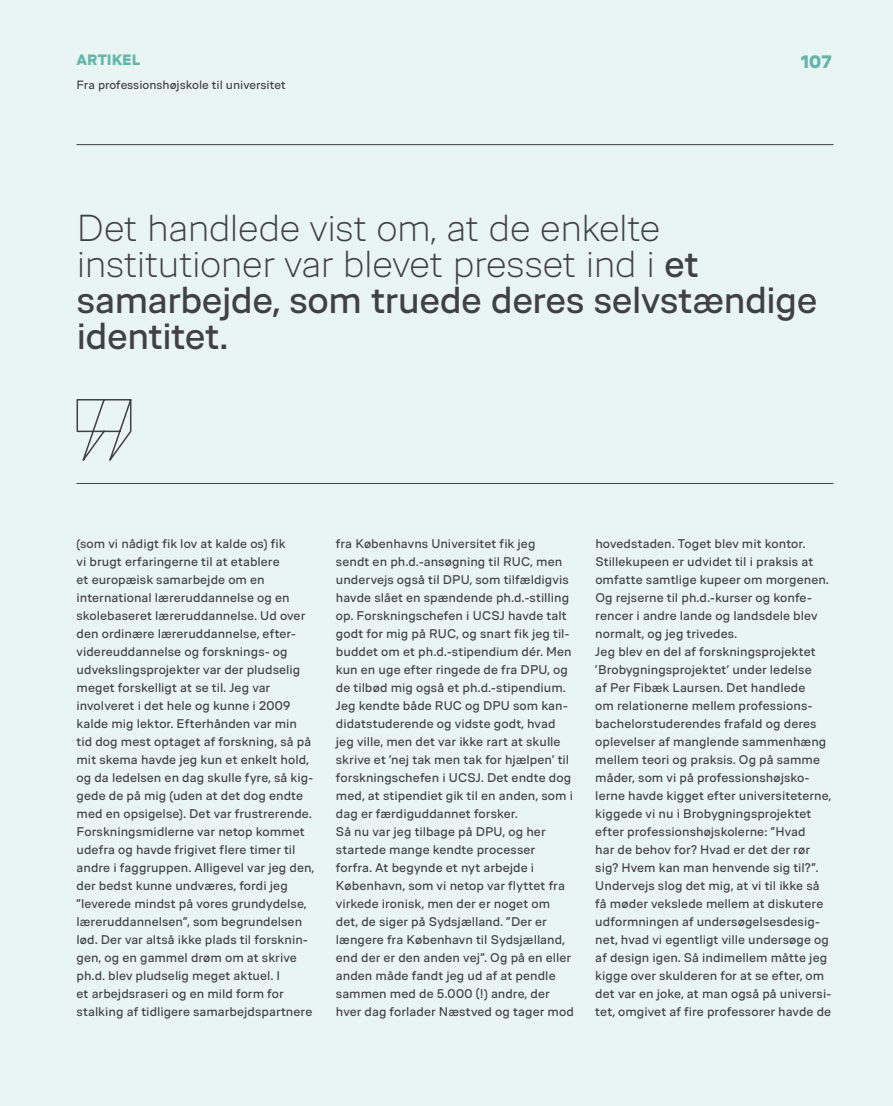
<style>
.page{position:relative;width:893px;height:1106px;background:#e9f5f2}
.page>*{position:absolute;margin:0;border:0;box-sizing:border-box;transform-origin:0 0}
.t1{font:300 37.5px/36px "VIA Type";letter-spacing:-.025em;color:#414042}
.t2{font:900 18px "VIA Type";color:#64b6aa}
.t3{font:900 15px "VIA Type";letter-spacing:.005em;color:#64b6aa}
.t4{font:12.6px/18px "VIA Type";letter-spacing:.005em;color:#414042}
.t5{font:12px "VIA Type";color:#414042}
.s1{font-weight:400}
</style>
<div class="page">
<svg style="left:76px;top:399px;width:56px;height:62px"></svg>
<hr style="left:77px;top:483px;width:756px;height:1px;background:#414042">
<hr style="left:77px;top:144px;width:756px;height:1px;background:#414042">
<p class="t3" style="left:77px;top:51px;width:65px">ARTIKEL</p>
<h2 class="t2" style="left:801px;top:50px;width:32px">107</h2>
<p class="t5" style="left:77px;top:78px;width:211px">Fra professionshøjskole til universitet</p>
<h1 class="t1" style="left:77px;top:210px;width:742px">Det handlede vist om, at de enkelte institutioner var blevet presset ind i <span class="s1">et samarbejde, som truede deres selvstændige identitet.</span></h1>
<p class="t4" style="left:77px;top:534px;width:239px">(som vi nådigt fik lov at kalde os) fik<br>vi brugt erfaringerne til at etablere<br>et europæisk samarbejde om en international læreruddannelse og en skolebaseret læreruddannelse. Ud over den ordinære læreruddannelse, efter&shy;videreuddannelse og forsknings- og udvekslingsprojekter var der pludselig meget forskelligt at se til. Jeg var involveret i det hele og kunne i 2009 kalde mig lektor. Efterhånden var min tid dog mest optaget af forskning, så på mit skema havde jeg kun et enkelt hold, og da ledelsen en dag skulle fyre, så kig&shy;gede de på mig (uden at det dog endte med en opsigelse). Det var frustrerende.<br>Forskningsmidlerne var netop kommet udefra og havde frigivet flere timer til andre i faggruppen. Alligevel var jeg den, der bedst kunne undværes, fordi jeg ”leverede mindst på vores grundydelse, læreruddannelsen”, som begrundelsen lød. Der var altså ikke plads til forsknin&shy;gen, og en gammel drøm om at skrive ph.d. blev pludselig meget aktuel. I<br>et arbejdsraseri og en mild form for stalking af tidligere samarbejdspartnere</p>
<p class="t4" style="left:336px;top:534px;width:239px">fra Københavns Universitet fik jeg<br>sendt en ph.d.-ansøgning til RUC, men undervejs også til DPU, som tilfældigvis havde slået en spændende ph.d.-stilling op. Forskningschefen i UCSJ havde talt godt for mig på RUC, og snart fik jeg til&shy;buddet om et ph.d.-stipendium dér. Men kun en uge efter ringede de fra DPU, og de tilbød mig også et ph.d.-stipendium.<br>Jeg kendte både RUC og DPU som kan&shy;didatstuderende og vidste godt, hvad jeg ville, men det var ikke rart at skulle skrive et ’nej tak men tak for hjælpen’ til forskningschefen i UCSJ. Det endte dog med, at stipendiet gik til en anden, som i dag er færdiguddannet forsker.<br>Så nu var jeg tilbage på DPU, og her startede mange kendte processer forfra. At begynde et nyt arbejde i København, som vi netop var flyttet fra virkede ironisk, men der er noget om det, de siger på Sydsjælland. ”Der er længere fra København til Sydsjælland, end der er den anden vej”. Og på en eller anden måde fandt jeg ud af at pendle sammen med de 5.000 (!) andre, der hver dag forlader Næstved og tager mod</p>
<p class="t4" style="left:595px;top:534px;width:238px">hovedstaden. Toget blev mit kontor.<br>Stillekupeen er udvidet til i praksis at omfatte samtlige kupeer om morgenen.<br>Og rejserne til ph.d.-kurser og konfe&shy;rencer i andre lande og landsdele blev normalt, og jeg trivedes.<br>Jeg blev en del af forskningsprojektet ’Brobygningsprojektet’ under ledelse<br>af Per Fibæk Laursen. Det handlede<br>om relationerne mellem professions&shy;bachelorstuderendes frafald og deres oplevelser af manglende sammenhæng mellem teori og praksis. Og på samme måder, som vi på professionshøjsko&shy;lerne havde kigget efter universiteterne, kiggede vi nu i Brobygningsprojektet efter professionshøjskolerne: ”Hvad<br>har de behov for? Hvad er det der rør sig? Hvem kan man henvende sig til?”.<br>Undervejs slog det mig, at vi til ikke så få møder vekslede mellem at diskutere udformningen af undersøgelsesdesig&shy;net, hvad vi egentligt ville undersøge og af design igen. Så indimellem måtte jeg kigge over skulderen for at se efter, om det var en joke, at man også på universi&shy;tet, omgivet af fire professorer havde de</p>
</div>
